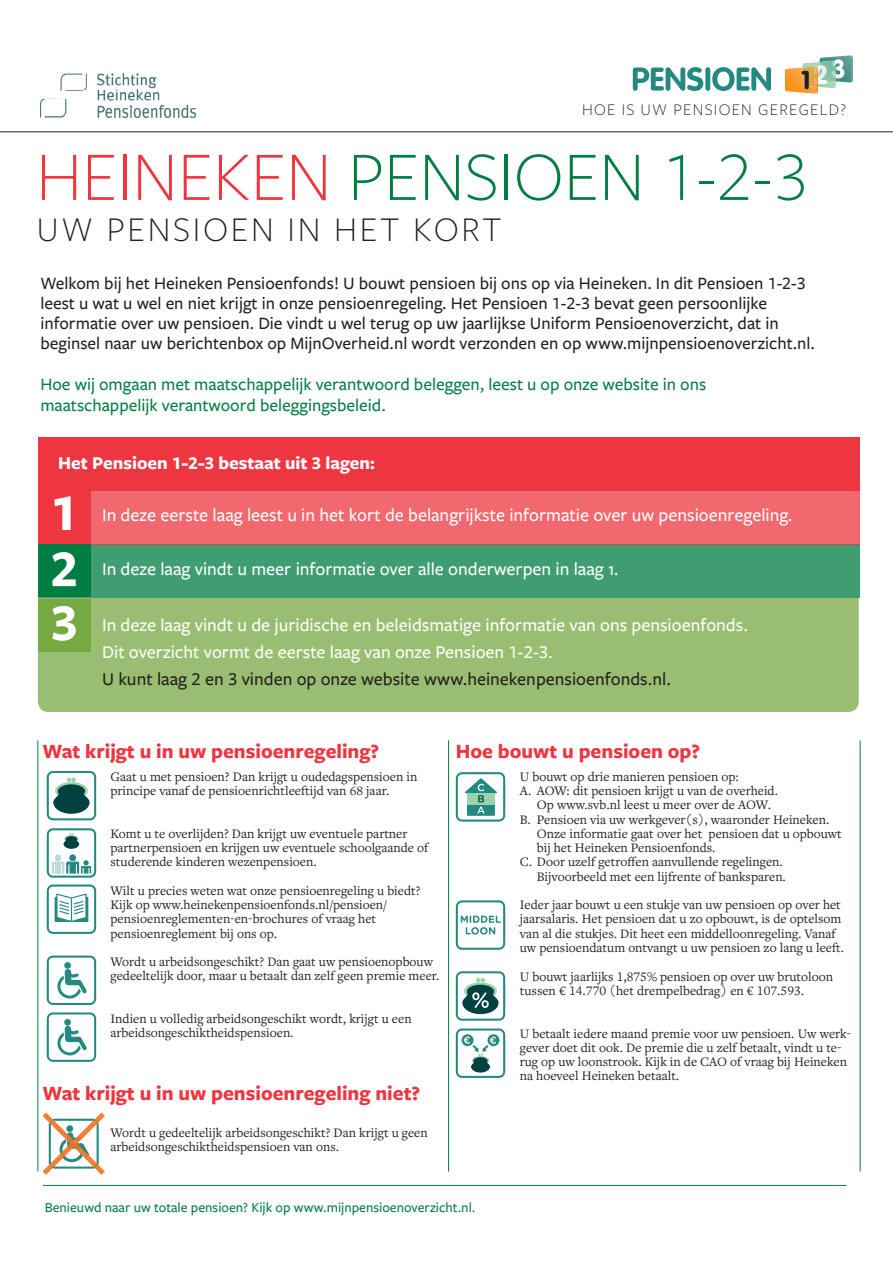
<style>
.page{position:relative;width:893px;height:1263px;background:#fff}
.page>*{position:absolute;margin:0;border:0;box-sizing:border-box;transform-origin:0 0}
.t1{font:300 72px "Freight Sans Pro";color:#007d43}
.t2{font:700 54px/54.9px "Freight Sans Pro";color:#fff;text-align:justify}
.t3{font:300 36px "Freight Sans Pro";letter-spacing:.075em;color:#231f20}
.t4{font:700 21px "Freight Sans Pro";color:#ee3640}
.t5{font:500 18.75px/27px "Freight Sans Pro";color:#fff}
.t6{font:500 18.75px "Freight Sans Pro";color:#231f20}
.t7{font:700 18.75px "Freight Sans Pro";color:#fff}
.t8{font:500 18px/20.2px "Freight Sans Pro";color:#231f20}
.t9{font:500 18px/21px "Freight Sans Pro";color:#007d43}
.t10{font:300 16.8px "Freight Sans Pro";letter-spacing:.075em;color:#231f20}
.t11{font:500 14.25px "Freight Sans Pro";color:#007d43}
.t12{font:13.5px/14.2px "Freight Text Pro";color:#231f20}
.s1{color:#ee3640}
</style>
<div class="page">
<hr style="left:860px;top:740px;width:1px;height:431px;background:#007d43">
<hr style="left:38px;top:740px;width:1px;height:431px;background:#007d43">
<hr style="left:448px;top:740px;width:1px;height:431px;background:#007d43">
<svg style="left:47px;top:771px;width:49px;height:49px"></svg>
<svg style="left:47px;top:828px;width:49px;height:50px"></svg>
<svg style="left:47px;top:884px;width:49px;height:50px"></svg>
<hr style="left:55px;top:922px;width:34px;height:1px;background:#fff">
<svg style="left:47px;top:955px;width:49px;height:50px"></svg>
<svg style="left:47px;top:1012px;width:49px;height:50px"></svg>
<svg style="left:43px;top:1112px;width:62px;height:63px"></svg>
<svg style="left:456px;top:971px;width:49px;height:50px"></svg>
<svg style="left:456px;top:1028px;width:49px;height:50px"></svg>
<svg style="left:456px;top:772px;width:49px;height:49px"></svg>
<svg style="left:456px;top:900px;width:49px;height:50px"></svg>
<img style="left:819px;top:55px;width:31px;height:28px">
<img style="left:850px;top:55px;width:3px;height:28px">
<img style="left:785px;top:68px;width:16px;height:25px">
<svg style="left:801px;top:60px;width:39px;height:34px"></svg>
<svg style="left:633px;top:67px;width:70px;height:24px"></svg>
<div style="left:705px;top:67px;width:5px;height:24px;background:#248981;border-radius:2px"></div>
<svg style="left:712px;top:67px;width:59px;height:24px"></svg>
<div style="left:38px;top:598px;width:821px;height:114px;background:#99be71"></div>
<div style="left:38px;top:437px;width:821px;height:54px;background:#ee3640"></div>
<div style="left:38px;top:544px;width:821px;height:54px;background:#409d72"></div>
<div style="left:91px;top:491px;width:768px;height:53px;background:#f2686f"></div>
<div style="left:38px;top:491px;width:53px;height:53px;background:#ee3640"></div>
<div style="left:38px;top:544px;width:53px;height:53px;background:#007d43"></div>
<div style="left:38px;top:599px;width:53px;height:53px;background:#77a942"></div>
<hr style="left:0;top:131px;width:893px;height:1px;background:#231f20">
<img style="left:40px;top:73px;width:155px;height:44px">
<hr style="left:43px;top:1185px;width:803px;height:1px;background:#007d43">
<p class="t10" style="left:582px;top:98px;width:266px">HOE IS UW PENSIOEN GEREGELD?</p>
<h1 class="t1" style="left:36px;top:129px;width:774px"><span class="s1">HEINEKEN</span> PENSIOEN 1-2-3</h1>
<h3 class="t3" style="left:37px;top:205px;width:466px">UW PENSIOEN IN HET KORT</h3>
<p class="t8" style="left:40px;top:272px;width:776px">Welkom bij het Heineken Pensioenfonds! U bouwt pensioen bij ons op via Heineken. In dit Pensioen 1-2-3 leest u wat u wel en niet krijgt in onze pensioenregeling. Het Pensioen 1-2-3 bevat geen persoonlijke informatie over uw pensioen. Die vindt u wel terug op uw jaarlijkse Uniform Pensioenoverzicht, dat in beginsel naar uw berichtenbox op MijnOverheid.nl wordt verzonden en op www.mijnpensioenoverzicht.nl.</p>
<h3 class="t9" style="left:40px;top:373px;width:667px">Hoe wij omgaan met maatschappelijk verantwoord beleggen, leest u op onze website in ons maatschappelijk verantwoord beleggingsbeleid.</h3>
<h3 class="t7" style="left:58px;top:450px;width:318px">Het Pensioen 1-2-3 bestaat uit 3 lagen:</h3>
<h2 class="t2" style="left:51px;top:483px;width:28px">1<br>2<br>3</h2>
<h3 class="t5" style="left:102px;top:500px;width:692px">In deze eerste laag leest u in het kort de belangrijkste informatie over uw pensioenregeling.</h3>
<h3 class="t5" style="left:102px;top:555px;width:518px">In deze laag vindt u meer informatie over alle onderwerpen in laag 1.</h3>
<h3 class="t5" style="left:102px;top:610px;width:647px">In deze laag vindt u de juridische en beleidsmatige informatie van ons pensioenfonds.<br>Dit overzicht vormt de eerste laag van onze Pensioen 1-2-3.</h3>
<h3 class="t6" style="left:102px;top:666px;width:570px">U kunt laag 2 en 3 vinden op onze website www.heinekenpensioenfonds.nl.</h3>
<h3 class="t4" style="left:43px;top:737px;width:338px">Wat krijgt u in uw pensioenregeling?</h3>
<h3 class="t4" style="left:456px;top:737px;width:246px">Hoe bouwt u pensioen op?</h3>
<p class="t12" style="left:111px;top:769px;width:308px">Gaat u met pensioen? Dan krijgt u oudedagspensioen in principe vanaf de pensioenrichtleeftijd van 68 jaar.</p>
<p class="t12" style="left:111px;top:826px;width:319px">Komt u te overlijden? Dan krijgt uw eventuele partner partnerpensioen en krijgen uw eventuele schoolgaande of studerende kinderen wezenpensioen.</p>
<p class="t12" style="left:111px;top:883px;width:312px">Wilt u precies weten wat onze pensioenregeling u biedt?<br>Kijk op www.heinekenpensioenfonds.nl/pensioen/ pensioenreglementen-en-brochures of vraag het pensioenreglement bij ons op.</p>
<p class="t12" style="left:111px;top:954px;width:331px">Wordt u arbeidsongeschikt? Dan gaat uw pensioenopbouw gedeeltelijk door, maar u betaalt dan zelf geen premie meer.</p>
<p class="t12" style="left:111px;top:1011px;width:303px">Indien u volledig arbeidsongeschikt wordt, krijgt u een arbeidsongeschiktheidspensioen.</p>
<h3 class="t4" style="left:43px;top:1079px;width:379px">Wat krijgt u in uw pensioenregeling niet?</h3>
<p class="t12" style="left:111px;top:1125px;width:319px">Wordt u gedeeltelijk arbeidsongeschikt? Dan krijgt u geen arbeidsongeschiktheidspensioen van ons.</p>
<p class="t11" style="left:45px;top:1198px;width:432px">Benieuwd naar uw totale pensioen? Kijk op www.mijnpensioenoverzicht.nl.</p>
<p class="t12" style="left:520px;top:769px;width:221px">U bouwt op drie manieren pensioen op:</p>
<p class="t12" style="left:520px;top:783px;width:260px">A. AOW: dit pensioen krijgt u van de overheid.</p>
<p class="t12" style="left:537px;top:797px;width:236px">Op www.svb.nl leest u meer over de AOW.</p>
<p class="t12" style="left:520px;top:812px;width:311px">B. Pensioen via uw werkgever(s), waaronder Heineken.</p>
<p class="t12" style="left:537px;top:826px;width:306px">Onze informatie gaat over het pensioen dat u opbouwt</p>
<p class="t12" style="left:537px;top:840px;width:180px">bij het Heineken Pensioenfonds.</p>
<p class="t12" style="left:520px;top:854px;width:265px">C. Door uzelf getroffen aanvullende regelingen.</p>
<p class="t12" style="left:537px;top:869px;width:251px">Bijvoorbeeld met een lijfrente of banksparen.</p>
<p class="t12" style="left:520px;top:897px;width:326px">Ieder jaar bouwt u een stukje van uw pensioen op over het jaarsalaris. Het pensioen dat u zo opbouwt, is de optelsom van al die stukjes. Dit heet een middelloonregeling. Vanaf uw pensioendatum ontvangt u uw pensioen zo lang u leeft.</p>
<p class="t12" style="left:520px;top:968px;width:315px">U bouwt jaarlijks 1,875% pensioen op over uw brutoloon tussen € 14.770 (het drempelbedrag) en € 107.593.</p>
<p class="t12" style="left:520px;top:1025px;width:332px">U betaalt iedere maand premie voor uw pensioen. Uw werk&shy;gever doet dit ook. De premie die u zelf betaalt, vindt u te&shy;rug op uw loonstrook. Kijk in de CAO of vraag bij Heineken na hoeveel Heineken betaalt.</p>
</div>
